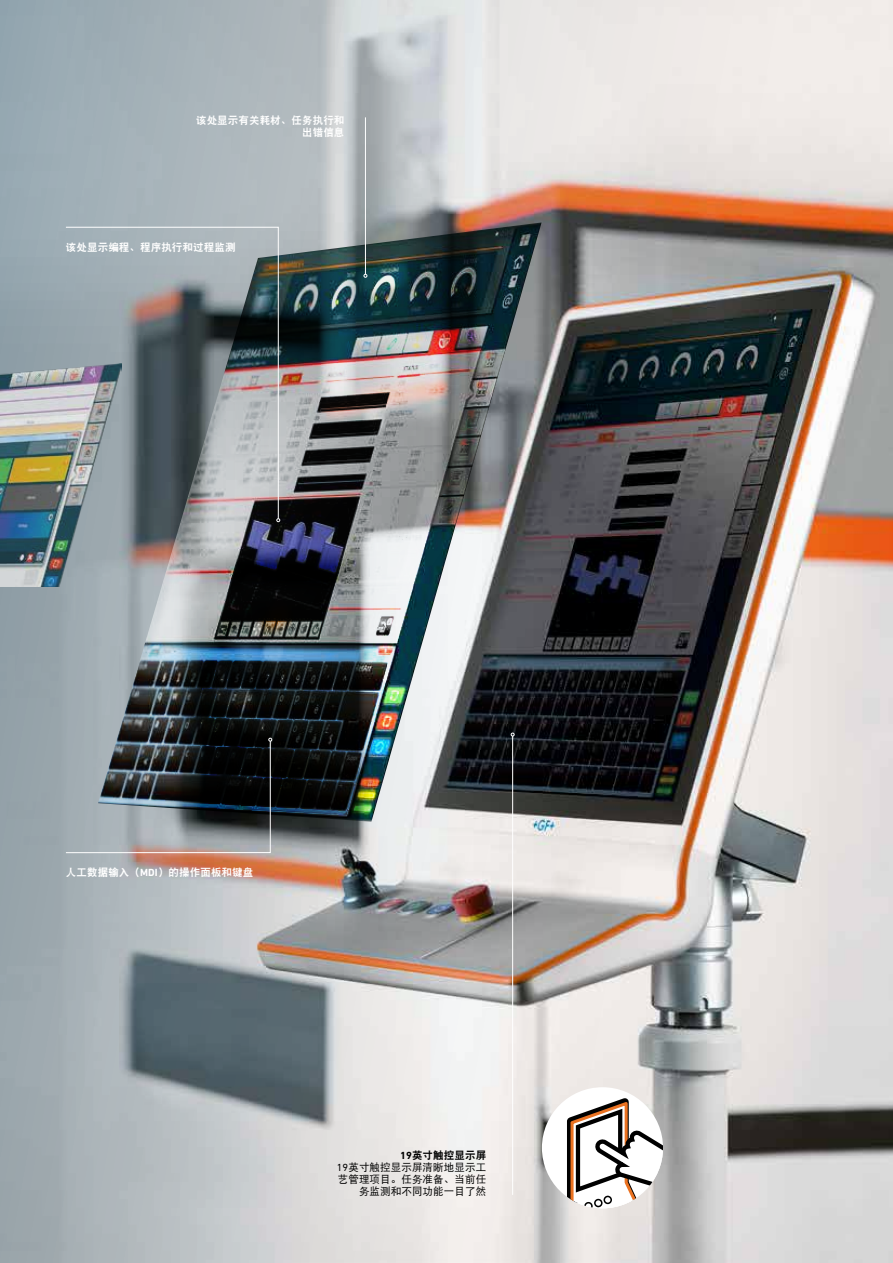
<style>
.page{position:relative;width:893px;height:1263px;background:#fff}
.page>*{position:absolute;margin:0;border:0;box-sizing:border-box;transform-origin:0 0}
.t1{font:10.5px/12px "DFP Hei W9";letter-spacing:.01em;color:#fff;text-align:right}
.t2{font:10.5px/12px "DFP Hei W5";letter-spacing:.01em;color:#000;text-align:right}
.t3{font:10.5px "DFP Hei W9";letter-spacing:.01em;color:#000}
.s1{font-family:"DIN Next W1 G";font-weight:700}
.s2{font-family:"DIN Next W1 G"}
</style>
<div class="page">
<img style="left:0;top:0;width:893px;height:1263px">
<img style="left:0;top:363px;width:98px;height:224px">
<div style="left:542px;top:1087px;width:121px;height:121px;background:#fff;border-radius:50%"></div>
<svg style="left:561px;top:1091px;width:102px;height:117px"></svg>
<img style="left:98px;top:222px;width:444px;height:600px">
<hr style="left:512px;top:736px;width:1px;height:459px;background:#fff">
<img style="left:65px;top:738px;width:207px;height:115px">
<img style="left:65px;top:226px;width:214px;height:293px">
<svg style="left:276px;top:518px;width:4px;height:4px"></svg>
<hr style="left:365px;top:117px;width:1px;height:157px;background:#fff">
<svg style="left:364px;top:274px;width:3px;height:4px"></svg>
<p class="t1" style="left:196px;top:114px;width:150px">该处显示有关耗材、任务执行和出错信息</p>
<p class="t1" style="left:66px;top:241px;width:171px">该处显示编程、程序执行和过程监测</p>
<p class="t1" style="left:66px;top:867px;width:189px">人工数据输入（<span class="s1">MDI</span>）的操作面板和键盘</p>
<p class="t3" style="left:400px;top:1150px;width:88px"><span class="s1">19</span>英寸触控显示屏</p>
<p class="t2" style="left:337px;top:1161px;width:151px"><span class="s2">19</span>英寸触控显示屏清晰地显示工艺管理项目。任务准备、当前任务监测和不同功能一目了然</p>
</div>
